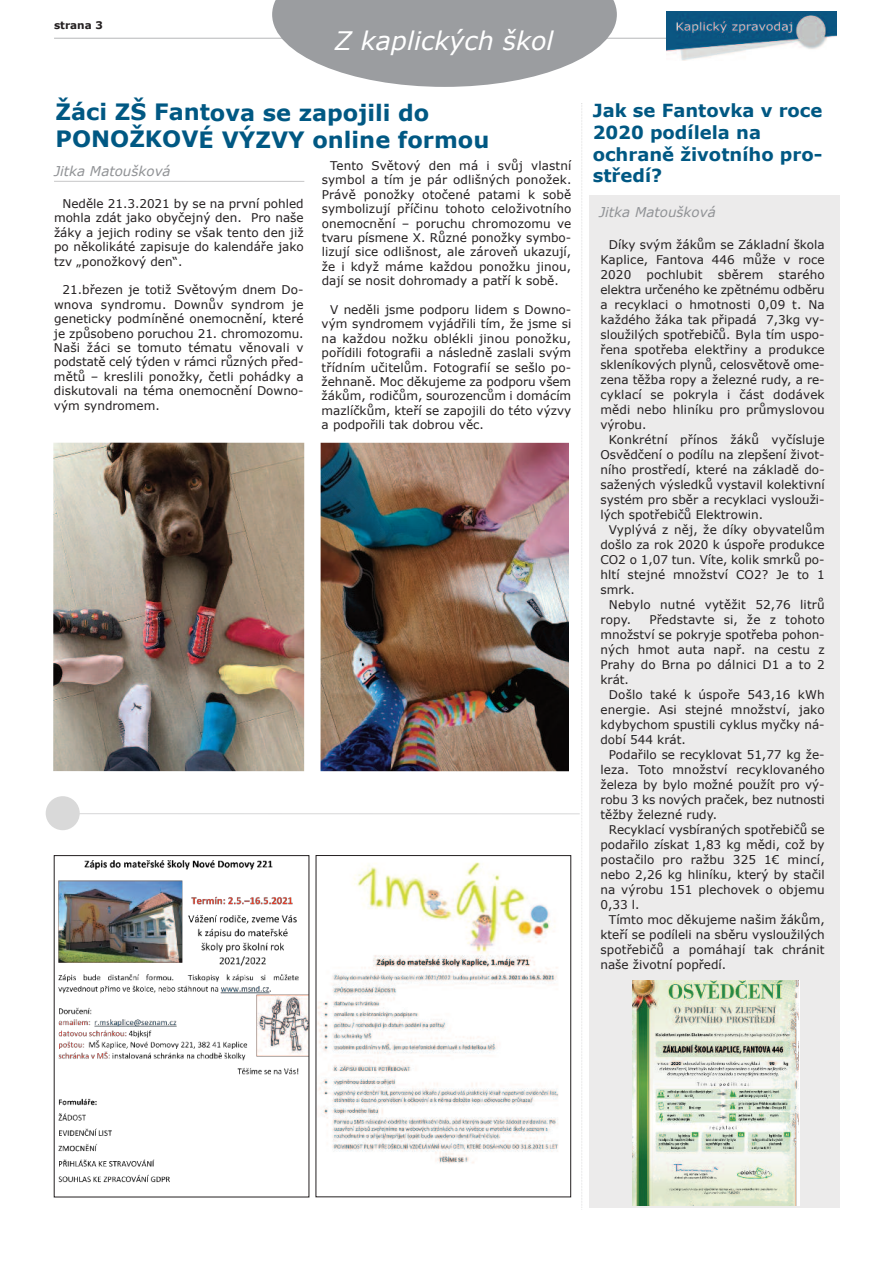
<style>
.page{position:relative;width:893px;height:1263px;background:#fff}
.page>*{position:absolute;margin:0;border:0;box-sizing:border-box;transform-origin:0 0}
.t1{font:italic 25.5px "Verdana";color:#fff}
.t2{font:700 22.5px/27px "Verdana";color:#005883}
.t3{font:700 18px/21.6px "Verdana";color:#005883}
.t4{font:italic 13.5px "Verdana";color:#919396}
.t5{font:12px/15px "Verdana";color:#231f20;text-align:justify}
.t6{font:700 10.5px "Verdana";color:#231f20}
</style>
<div class="page">
<hr style="left:54px;top:38px;width:784px;height:1px;background:#cacbcc">
<svg style="left:581px;top:103px;width:1px;height:1107px"></svg>
<div style="left:666px;top:11px;width:173px;height:51px;background:#fff"></div>
<img style="left:666px;top:11px;width:171px;height:50px">
<svg style="left:272px;top:0;width:345px;height:87px"></svg>
<div style="left:589px;top:195px;width:251px;height:1013px;background:#ecebeb"></div>
<img style="left:632px;top:980px;width:166px;height:225px">
<hr style="left:54px;top:181px;width:250px;height:1px;background:#cfcfd0">
<hr style="left:49px;top:813px;width:531px;height:1px;background:#e1e1e1">
<img style="left:53px;top:443px;width:251px;height:328px">
<img style="left:321px;top:443px;width:247px;height:328px">
<img style="left:318px;top:862px;width:241px;height:302px">
<div style="left:316px;top:855px;width:255px;height:342px;border:1px solid #231f20"></div>
<div style="left:46px;top:796px;width:34px;height:34px;background:#d9d9d9;border-radius:50%"></div>
<img style="left:58px;top:860px;width:249px;height:323px">
<p class="t6" style="left:54px;top:18px;width:50px">strana 3</p>
<h1 class="t1" style="left:334px;top:24px;width:221px">Z kaplických škol</h1>
<h2 class="t2" style="left:56px;top:98px;width:435px">Žáci ZŠ Fantova se zapojili do<br>PONOŽKOVÉ VÝZVY online formou</h2>
<p class="t4" style="left:54px;top:162px;width:118px">Jitka Matoušková</p>
<p class="t5" style="left:322px;top:158px;width:251px;line-height:14.4px;text-indent:9px">Tento Světový den má i svůj vlastní symbol a tím je pár odlišných ponožek.<br>Právě ponožky otočené patami k sobě symbolizují příčinu tohoto celoživotního onemocnění – poruchu chromozomu ve tvaru písmene X. Různé ponožky symbo&shy;lizují sice odlišnost, ale zároveň ukazují, že i když máme každou ponožku jinou, dají se nosit dohromady a patří k sobě.</p>
<p class="t5" style="left:322px;top:302px;width:251px;line-height:14.4px;text-indent:9px">V neděli jsme podporu lidem s Downo&shy;vým syndromem vyjádřili tím, že jsme si na každou nožku oblékli jinou ponožku, pořídili fotografii a následně zaslali svým třídním učitelům. Fotografií se sešlo po&shy;žehnaně. Moc děkujeme za podporu všem žákům, rodičům, sourozencům i domácím mazlíčkům, kteří se zapojili do této výzvy a podpořili tak dobrou věc.</p>
<p class="t5" style="left:54px;top:196px;width:251px;line-height:14.4px;text-indent:9px">Neděle 21.3.2021 by se na první pohled mohla zdát jako obyčejný den. Pro naše žáky a jejich rodiny se však tento den již po několikáté zapisuje do kalendáře jako tzv „ponožkový den“.</p>
<p class="t5" style="left:54px;top:282px;width:251px;line-height:14.4px;text-indent:9px">21.březen je totiž Světovým dnem Do&shy;wnova syndromu. Downův syndrom je geneticky podmíněné onemocnění, které je způsobeno poruchou 21. chromozomu.<br>Naši žáci se tomuto tématu věnovali v podstatě celý týden v rámci různých před&shy;mětů – kreslili ponožky, četli pohádky a diskutovali na téma onemocnění Downo&shy;vým syndromem.</p>
<h3 class="t3" style="left:593px;top:99px;width:231px">Jak se Fantovka v roce<br>2020 podílela na ochraně životního pro&shy;středí?</h3>
<p class="t4" style="left:599px;top:203px;width:118px">Jitka Matoušková</p>
<p class="t5" style="left:600px;top:237px;width:226px;text-indent:9px">Díky svým žákům se Základní škola Kaplice, Fantova 446 může v roce 2020</p>
<p class="t5" style="left:600px;top:267px;width:226px;text-indent:178px">starého elektra určeného ke zpětnému odběru a recyklaci o hmotnosti 0,09 t. Na každého žáka tak připadá 7,3kg vy&shy;sloužilých spotřebičů. Byla tím uspo&shy;řena spotřeba elektřiny a produkce skleníkových plynů, celosvětově ome&shy;zena těžba ropy a železné rudy, a re&shy;cyklací se pokryla i část dodávek mědi nebo hliníku pro průmyslovou výrobu.</p>
<p class="t5" style="left:600px;top:432px;width:226px;text-indent:9px">Konkrétní přínos žáků vyčísluje Osvědčení o podílu na zlepšení život&shy;ního prostředí, které na základě do&shy;sažených výsledků vystavil kolektivní systém pro sběr a recyklaci vyslouži&shy;lých spotřebičů Elektrowin.</p>
<p class="t5" style="left:600px;top:522px;width:226px;text-indent:9px">Vyplývá z něj, že díky obyvatelům došlo za rok 2020 k úspoře produkce CO2 o 1,07 tun. Víte, kolik smrků po&shy;hltí stejné množství CO2? Je to 1 smrk.</p>
<p class="t5" style="left:600px;top:597px;width:226px;text-indent:9px">Nebylo nutné vytěžit 52,76 litrů ropy.</p>
<p class="t5" style="left:647px;top:267px;width:57px">pochlubit</p>
<p class="t5" style="left:718px;top:267px;width:47px">sběrem</p>
<p class="t5" style="left:600px;top:612px;width:226px;text-indent:49px">Představte si, že z tohoto množství se pokryje spotřeba pohon&shy;ných hmot auta např. na cestu z Prahy do Brna po dálnici D1 a to 2 krát.</p>
<p class="t5" style="left:600px;top:687px;width:226px;text-indent:9px">Došlo také k úspoře 543,16 kWh energie. Asi stejné množství, jako kdybychom spustili cyklus myčky ná&shy;dobí 544 krát.</p>
<p class="t5" style="left:600px;top:747px;width:226px;text-indent:9px">Podařilo se recyklovat 51,77 kg že&shy;leza. Toto množství recyklovaného železa by bylo možné použít pro vý&shy;robu 3 ks nových praček, bez nutnosti těžby železné rudy.</p>
<p class="t5" style="left:600px;top:822px;width:226px;text-indent:9px">Recyklací vysbíraných spotřebičů se podařilo získat 1,83 kg mědi, což by postačilo pro ražbu 325 1€ mincí, nebo 2,26 kg hliníku, který by stačil na výrobu 151 plechovek o objemu 0,33 l.</p>
<p class="t5" style="left:600px;top:912px;width:226px;text-indent:9px">Tímto moc děkujeme našim žákům, kteří se podíleli na sběru vysloužilých spotřebičů a pomáhají tak chránit naše životní popředí.</p>
</div>
